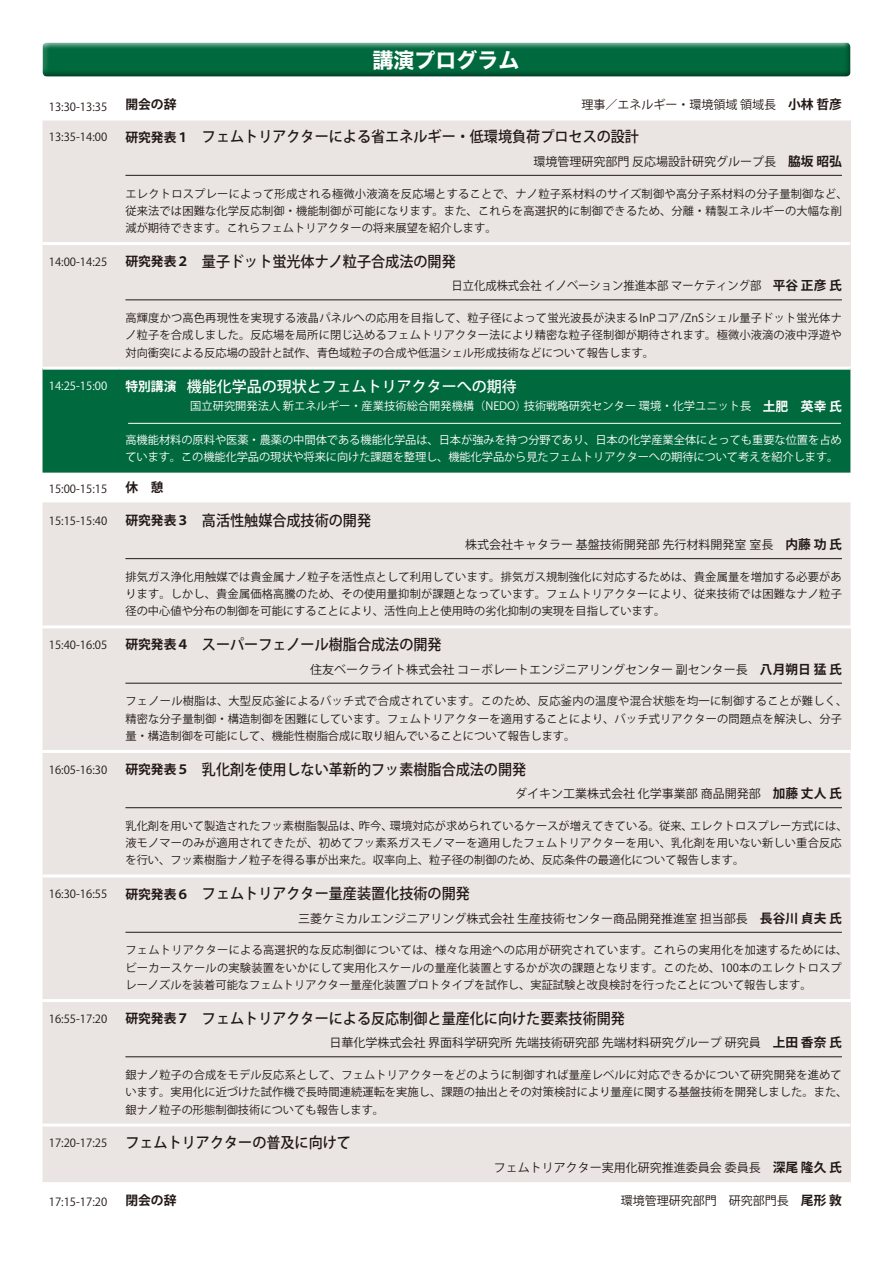
<style>
.page{position:relative;width:893px;height:1263px;background:#fff}
.page>*{position:absolute;margin:0;border:0;box-sizing:border-box;transform-origin:0 0}
.t1{font:21px "Hira Kaku Std N W7";color:#fff}
.t2{font:500 15px "Koz Go Pr 6 N";color:#221815;scale:.94 1}
.t3{font:500 15px "Koz Go Pr 6 N";color:#fff}
.t4{font:700 12.75px "Koz Go Pr 6 N";color:#221815}
.t5{font:12px "Koz Go Pr 6 N";color:#221815}
.t6{font:12px "Koz Go Pr 6 N";color:#221815;scale:.94 1}
.t7{font:11.25px/17.2px "Koz Go Pr 6 N";letter-spacing:.01em;color:#221815}
.t8{font:11.25px/17.2px "Koz Go Pr 6 N";letter-spacing:-.005em;color:#fff}
.s1{font-weight:700;font-size:12.75px}
.s2{font-weight:400;font-size:11.25px}
</style>
<div class="page">
<div style="left:43px;top:121px;width:807px;height:1061px;background:#eae5e3"></div>
<div style="left:43px;top:370px;width:807px;height:103px;background:#00693e"></div>
<div style="left:119px;top:1002px;width:731px;height:180px;background:#eae5e3"></div>
<hr style="left:43px;top:625px;width:76px;height:3px;background:#fff">
<hr style="left:119px;top:625px;width:732px;height:3px;background:#fff">
<hr style="left:850px;top:244px;width:1px;height:123px;background:#eae5e3">
<hr style="left:850px;top:628px;width:1px;height:122px;background:#eae5e3">
<hr style="left:119px;top:750px;width:732px;height:3px;background:#fff">
<hr style="left:43px;top:750px;width:76px;height:3px;background:#fff">
<hr style="left:850px;top:1002px;width:1px;height:123px;background:#eae5e3">
<hr style="left:43px;top:874px;width:76px;height:3px;background:#fff">
<hr style="left:119px;top:874px;width:731px;height:3px;background:#fff">
<hr style="left:43px;top:999px;width:76px;height:3px;background:#fff">
<hr style="left:119px;top:999px;width:732px;height:3px;background:#fff">
<hr style="left:850px;top:1125px;width:1px;height:57px;background:#eae5e3">
<hr style="left:43px;top:1123px;width:76px;height:3px;background:#fff">
<hr style="left:119px;top:1123px;width:731px;height:3px;background:#fff">
<hr style="left:850px;top:121px;width:1px;height:123px;background:#eae5e3">
<hr style="left:43px;top:242px;width:76px;height:3px;background:#fff">
<hr style="left:119px;top:242px;width:731px;height:3px;background:#fff">
<hr style="left:43px;top:367px;width:76px;height:3px;background:#fff">
<hr style="left:119px;top:367px;width:732px;height:3px;background:#fff">
<hr style="left:125px;top:175px;width:717px;height:1px;background:#221815">
<hr style="left:125px;top:300px;width:717px;height:1px;background:#221815">
<hr style="left:125px;top:558px;width:717px;height:1px;background:#221815">
<hr style="left:125px;top:683px;width:717px;height:1px;background:#221815">
<hr style="left:125px;top:807px;width:717px;height:1px;background:#221815">
<hr style="left:125px;top:932px;width:717px;height:1px;background:#221815">
<hr style="left:125px;top:1056px;width:717px;height:1px;background:#221815">
<div style="left:37px;top:39px;width:821px;height:39px;background:#221815;opacity:.75"></div>
<hr style="left:128px;top:423px;width:713px;height:1px;background:#fff">
<h1 class="t1" style="left:373px;top:43px;width:148px">講演プログラム</h1>
<p class="t7" style="left:49px;top:98px;width:60px">13:30-13:35</p>
<p class="t4" style="left:125px;top:97px;width:52px">開会の辞</p>
<p class="t5" style="left:581px;top:98px;width:262px">理事／エネルギー・環境領域領域長　<span class="s1">小林 哲彦</span></p>
<p class="t7" style="left:49px;top:129px;width:60px">13:35-14:00</p>
<h2 class="t2" style="left:125px;top:129px;width:548px"><span class="s1">研究発表１　</span>フェムトリアクターによる省エネルギー・低環境負荷プロセスの設計</h2>
<p class="t5" style="left:533px;top:154px;width:310px">環境管理研究部門反応場設計研究グループ長　<span class="s1">脇坂 昭弘</span></p>
<p class="t7" style="left:125px;top:185px;width:724px">エレクトロスプレーによって形成される極微小液滴を反応場とすることで、ナノ粒子系材料のサイズ制御や高分子系材料の分子量制御など、従来法では困難な化学反応制御・機能制御が可能になります。また、これらを高選択的に制御できるため、分離・精製エネルギーの大幅な削減が期待できます。これらフェムトリアクターの将来展望を紹介します。</p>
<p class="t7" style="left:49px;top:253px;width:60px">14:00-14:25</p>
<h2 class="t2" style="left:125px;top:253px;width:353px"><span class="s1">研究発表２　</span>量子ドット蛍光体ナノ粒子合成法の開発</h2>
<p class="t6" style="left:452px;top:279px;width:417px">日立化成株式会社イノベーション推進本部マーケティング部　<span class="s1">平谷 正彦 氏</span></p>
<p class="t7" style="left:125px;top:310px;width:718px;text-align:justify">高輝度かつ高色再現性を実現する液晶パネルへの応用を目指して、粒子径によって蛍光波長が決まるInPコア/ZnSシェル量子ドット蛍光体ナノ粒子を合成しました。反応場を局所に閉じ込めるフェムトリアクター法により精密な粒子径制御が期待されます。極微小液滴の液中浮遊や対向衝突による反応場の設計と試作、青色域粒子の合成や低温シェル形成技術などについて報告します。</p>
<p class="t8" style="left:49px;top:378px;width:60px">14:25-15:00</p>
<h2 class="t3" style="left:125px;top:378px;width:393px"><span class="s1">特別講演</span> 機能化学品の現状とフェムトリアクターへの期待</h2>
<p class="t8" style="left:190px;top:397px;width:653px">国立研究開発法人新エネルギー・産業技術総合開発機構（NEDO）技術戦略研究センター環境・化学ユニット長　<span class="s1">土肥　英幸 氏</span></p>
<p class="t8" style="left:125px;top:431px;width:718px">高機能材料の原料や医薬・農薬の中間体である機能化学品は、日本が強みを持つ分野であり、日本の化学産業全体にとっても重要な位置を占めています。この機能化学品の現状や将来に向けた課題を整理し、機能化学品から見たフェムトリアクターへの期待について考えを紹介します。</p>
<p class="t7" style="left:49px;top:481px;width:60px">15:00-15:15</p>
<p class="t4" style="left:125px;top:480px;width:40px">休　憩</p>
<p class="t7" style="left:49px;top:512px;width:60px">15:15-15:40</p>
<h2 class="t2" style="left:125px;top:512px;width:263px"><span class="s1">研究発表３　</span>高活性触媒合成技術の開発</h2>
<p class="t5" style="left:465px;top:538px;width:378px">株式会社キャタラー基盤技術開発部先行材料開発室室長　<span class="s1">内藤 功 氏</span></p>
<p class="t7" style="left:125px;top:568px;width:718px;text-align:justify">排気ガス浄化用触媒では貴金属ナノ粒子を活性点として利用しています。排気ガス規制強化に対応するためは、貴金属量を増加する必要があります。しかし、貴金属価格高騰のため、その使用量抑制が課題となっています。フェムトリアクターにより、従来技術では困難なナノ粒子径の中心値や分布の制御を可能にすることにより、活性向上と使用時の劣化抑制の実現を目指しています。</p>
<p class="t7" style="left:49px;top:637px;width:60px">15:40-16:05</p>
<h2 class="t2" style="left:125px;top:636px;width:338px"><span class="s1">研究発表４　</span>スーパーフェノール樹脂合成法の開発</h2>
<p class="t5" style="left:310px;top:662px;width:533px">住友ベークライト株式会社コ－ボレ一トエンジニアリングセンター副センター長　<span class="s1">八月朔日 猛 氏</span></p>
<p class="t7" style="left:125px;top:693px;width:723px">フェノール樹脂は、大型反応釜によるバッチ式で合成されています。このため、反応釜内の温度や混合状態を均一に制御することが難しく、精密な分子量制御・構造制御を困難にしています。フェムトリアクターを適用することにより、バッチ式リアクターの問題点を解決し、分子量・構造制御を可能にして、機能性樹脂合成に取り組んでいることについて報告します。</p>
<p class="t7" style="left:49px;top:761px;width:60px">16:05-16:30</p>
<h2 class="t2" style="left:125px;top:761px;width:428px"><span class="s1">研究発表５　</span>乳化剤を使用しない革新的フッ素樹脂合成法の開発</h2>
<p class="t5" style="left:515px;top:787px;width:328px">ダイキン工業株式会社化学事業部商品開発部　<span class="s1">加藤 丈人 氏</span></p>
<p class="t7" style="left:125px;top:817px;width:724px">乳化剤を用いて製造されたフッ素樹脂製品は、昨今、環境対応が求められているケースが増えてきている。従来、エレクトロスプレー方式には、液モノマーのみが適用されてきたが、初めてフッ素系ガスモノマーを適用したフェムトリアクターを用い、乳化剤を用いない新しい重合反応を行い、フッ素樹脂ナノ粒子を得る事が出来た。収率向上、粒子径の制御のため、反応条件の最適化について報告します。</p>
<p class="t7" style="left:49px;top:886px;width:60px">16:30-16:55</p>
<h2 class="t2" style="left:125px;top:885px;width:368px"><span class="s1">研究発表６　</span>フェムトリアクター量産装置化技術の開発</h2>
<p class="t5" style="left:298px;top:911px;width:545px">三菱ケミカルエンジニアリング株式会社生産技術センター商品開発推進室担当部長　<span class="s1">長谷川 貞夫 氏</span></p>
<p class="t7" style="left:125px;top:942px;width:724px">フェムトリアクターによる高選択的な反応制御については、様々な用途への応用が研究されています。これらの実用化を加速するためには、ビーカースケールの実験装置をいかにして実用化スケールの量産化装置とするかが次の課題となります。このため、100本のエレクトロスプレーノズルを装着可能なフェムトリアクター量産化装置プロトタイプを試作し、実証試験と改良検討を行ったことについて報告します。</p>
<p class="t7" style="left:49px;top:1010px;width:60px">16:55-17:20</p>
<h2 class="t2" style="left:125px;top:1010px;width:533px"><span class="s1">研究発表７　</span>フェムトリアクターによる反応制御と量産化に向けた要素技術開発</h2>
<p class="t5" style="left:329px;top:1036px;width:514px">日華化学株式会社界面科学研究所先端技術研究部先端材料研究グループ研究員　<span class="s1">上田 香奈 氏</span></p>
<p class="t7" style="left:125px;top:1066px;width:723px">銀ナノ粒子の合成をモデル反応系として、フェムトリアクターをどのように制御すれば量産レベルに対応できるかについて研究開発を進めています。実用化に近づけた試作機で長時間連続運転を実施し、課題の抽出とその対策検討により量産に関する基盤技術を開発しました。また、銀ナノ粒子の形態制御技術についても報告します。</p>
<h2 class="t2" style="left:49px;top:1134px;width:323px"><span class="s2">17:20-17:25</span> フェムトリアクターの普及に向けて</h2>
<p class="t5" style="left:494px;top:1160px;width:350px">フェムトリアクター実用化研究推進委員会委員長　<span class="s1">深尾 隆久 氏</span></p>
<p class="t7" style="left:49px;top:1193px;width:60px">17:15-17:20</p>
<p class="t4" style="left:125px;top:1193px;width:52px">閉会の辞</p>
<p class="t5" style="left:621px;top:1193px;width:223px">環境管理研究部門　研究部門長　<span class="s1">尾形 敦</span></p>
</div>
